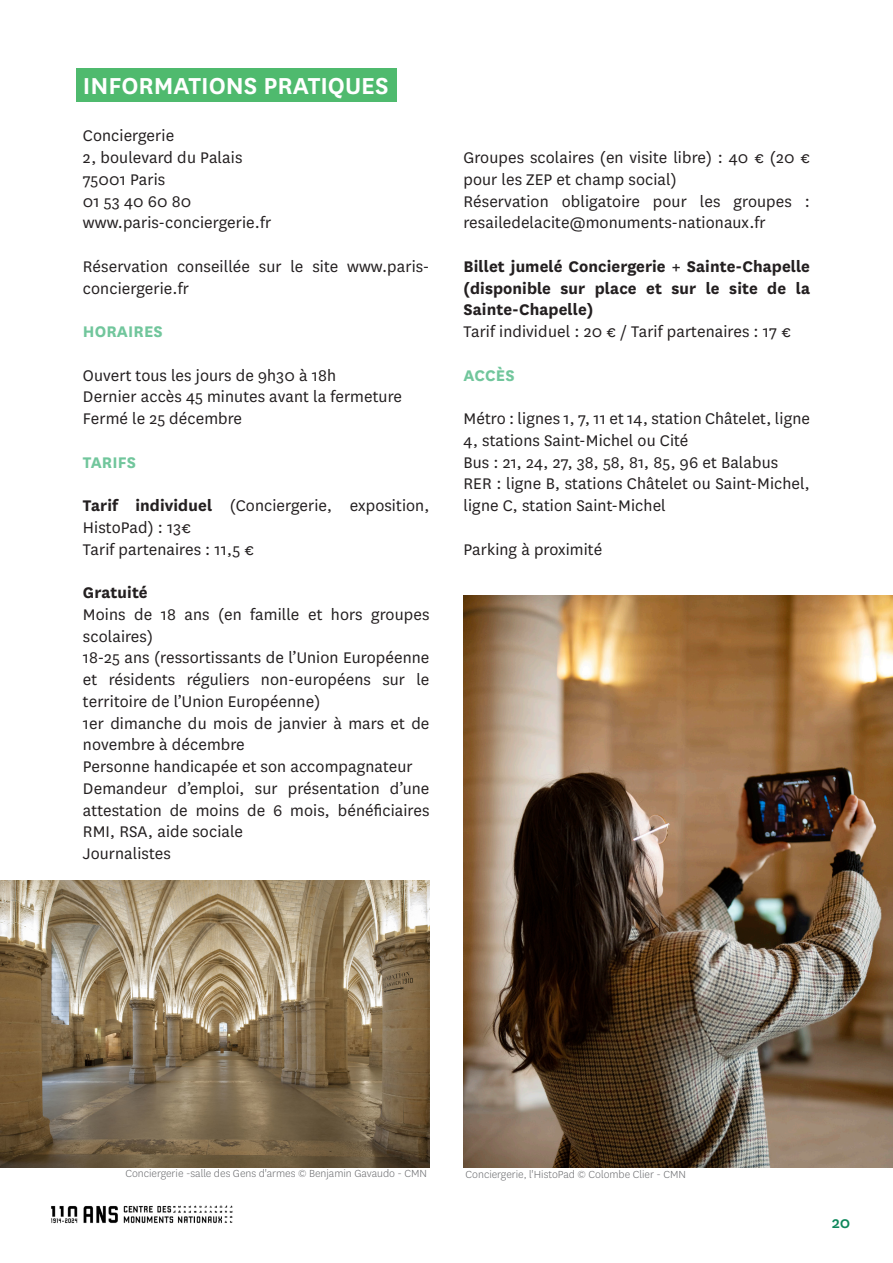
<style>
.page{position:relative;width:893px;height:1263px;background:#fff}
.page>*{position:absolute;margin:0;border:0;box-sizing:border-box;transform-origin:0 0}
.INTER_niveau_1{font:600 27px "National";color:#fff}
.TEXTE_COURANT{font:18px/21.8px "National";letter-spacing:.005em;color:#231f20}
.TEXTE_COURANT-2{font:700 18px/21.8px "National";letter-spacing:.005em;color:#231f20;text-align:justify}
.TEXTE_COURANT-3{font:700 18px "National";letter-spacing:.005em;color:#71c69c}
.t1{font:500 18px "National";color:#0e875b}
.LÉGENDES{font:300 12px "National";color:#6c6d70}
.s1{font-weight:700}
</style>
<div class="page">
<img style="left:51px;top:1205px;width:182px;height:18px">
<div style="left:77px;top:68px;width:320px;height:34px;background:#4fba6e"></div>
<img style="left:0;top:880px;width:429px;height:287px">
<img style="left:463px;top:595px;width:430px;height:572px">
<p class="INTER_niveau_1" style="left:83px;top:67px;width:307px">INFORMATIONS PRATIQUES</p>
<p class="TEXTE_COURANT" style="left:83px;top:124px;width:93px">Conciergerie</p>
<p class="TEXTE_COURANT" style="left:83px;top:146px;width:161px">2, boulevard du Palais</p>
<p class="TEXTE_COURANT" style="left:83px;top:168px;width:84px">75001 Paris</p>
<p class="TEXTE_COURANT" style="left:83px;top:189px;width:110px">01 53 40 60 80</p>
<p class="TEXTE_COURANT" style="left:83px;top:211px;width:190px">www.paris-conciergerie.fr</p>
<p class="TEXTE_COURANT" style="left:83px;top:255px;width:348px">Réservation conseillée sur le site www.paris&shy;conciergerie.fr</p>
<p class="TEXTE_COURANT-3" style="left:83px;top:319px;width:81px">HORAIRES</p>
<p class="TEXTE_COURANT" style="left:83px;top:363px;width:255px">Ouvert tous les jours de 9h30 à 18h</p>
<p class="TEXTE_COURANT" style="left:83px;top:385px;width:321px">Dernier accès 45 minutes avant la fermeture</p>
<p class="TEXTE_COURANT" style="left:83px;top:407px;width:161px">Fermé le 25 décembre</p>
<p class="TEXTE_COURANT-3" style="left:83px;top:449px;width:55px">TARIFS</p>
<p class="TEXTE_COURANT" style="left:83px;top:494px;width:348px"><span class="s1">Tarif individuel</span> (Conciergerie, exposition,<br>HistoPad) : 13€</p>
<p class="TEXTE_COURANT" style="left:83px;top:537px;width:173px">Tarif partenaires : 11,5 €</p>
<p class="TEXTE_COURANT-2" style="left:83px;top:580px;width:66px">Gratuité</p>
<p class="TEXTE_COURANT" style="left:83px;top:603px;width:348px">Moins de 18 ans (en famille et hors groupes scolaires)</p>
<p class="TEXTE_COURANT" style="left:83px;top:646px;width:348px;text-align:justify">18-25 ans (ressortissants de l’Union Européenne et résidents réguliers non-européens sur le territoire de l’Union Européenne)</p>
<p class="TEXTE_COURANT" style="left:83px;top:711px;width:348px">1er dimanche du mois de janvier à mars et de novembre à décembre</p>
<p class="TEXTE_COURANT" style="left:83px;top:755px;width:331px">Personne handicapée et son accompagnateur</p>
<p class="TEXTE_COURANT" style="left:83px;top:777px;width:348px;text-align:justify">Demandeur d’emploi, sur présentation d’une attestation de moins de 6 mois, bénéficiaires RMI, RSA, aide sociale</p>
<p class="TEXTE_COURANT" style="left:83px;top:842px;width:90px">Journalistes</p>
<p class="TEXTE_COURANT" style="left:463px;top:146px;width:348px">Groupes scolaires (en visite libre) : 40 € (20 € pour les ZEP et champ social)</p>
<p class="TEXTE_COURANT" style="left:463px;top:189px;width:348px">Réservation obligatoire pour les groupes : resailedelacite@monuments-nationaux.fr</p>
<p class="TEXTE_COURANT-2" style="left:463px;top:254px;width:348px">Billet jumelé Conciergerie + Sainte-Chapelle (disponible sur place et sur le site de la Sainte-Chapelle)</p>
<p class="TEXTE_COURANT" style="left:463px;top:320px;width:329px">Tarif individuel : 20 € / Tarif partenaires : 17 €</p>
<p class="TEXTE_COURANT-3" style="left:463px;top:362px;width:53px">ACCÈS</p>
<p class="TEXTE_COURANT" style="left:463px;top:407px;width:348px">Métro : lignes 1, 7, 11 et 14, station Châtelet, ligne<br>4, stations Saint-Michel ou Cité</p>
<p class="TEXTE_COURANT" style="left:463px;top:450px;width:316px">Bus : 21, 24, 27, 38, 58, 81, 85, 96 et Balabus</p>
<p class="TEXTE_COURANT" style="left:463px;top:472px;width:348px">RER : ligne B, stations Châtelet ou Saint-Michel, ligne C, station Saint-Michel</p>
<p class="TEXTE_COURANT" style="left:463px;top:537px;width:140px">Parking à proximité</p>
<p class="LÉGENDES" style="left:125px;top:1166px;width:303px">Conciergerie -salle des Gens d'armes © Benjamin Gavaudo - CMN</p>
<p class="LÉGENDES" style="left:466px;top:1167px;width:222px">Conciergerie, l'HistoPad © Colombe Clier - CMN</p>
<p class="t1" style="left:832px;top:1211px;width:20px">20</p>
</div>
